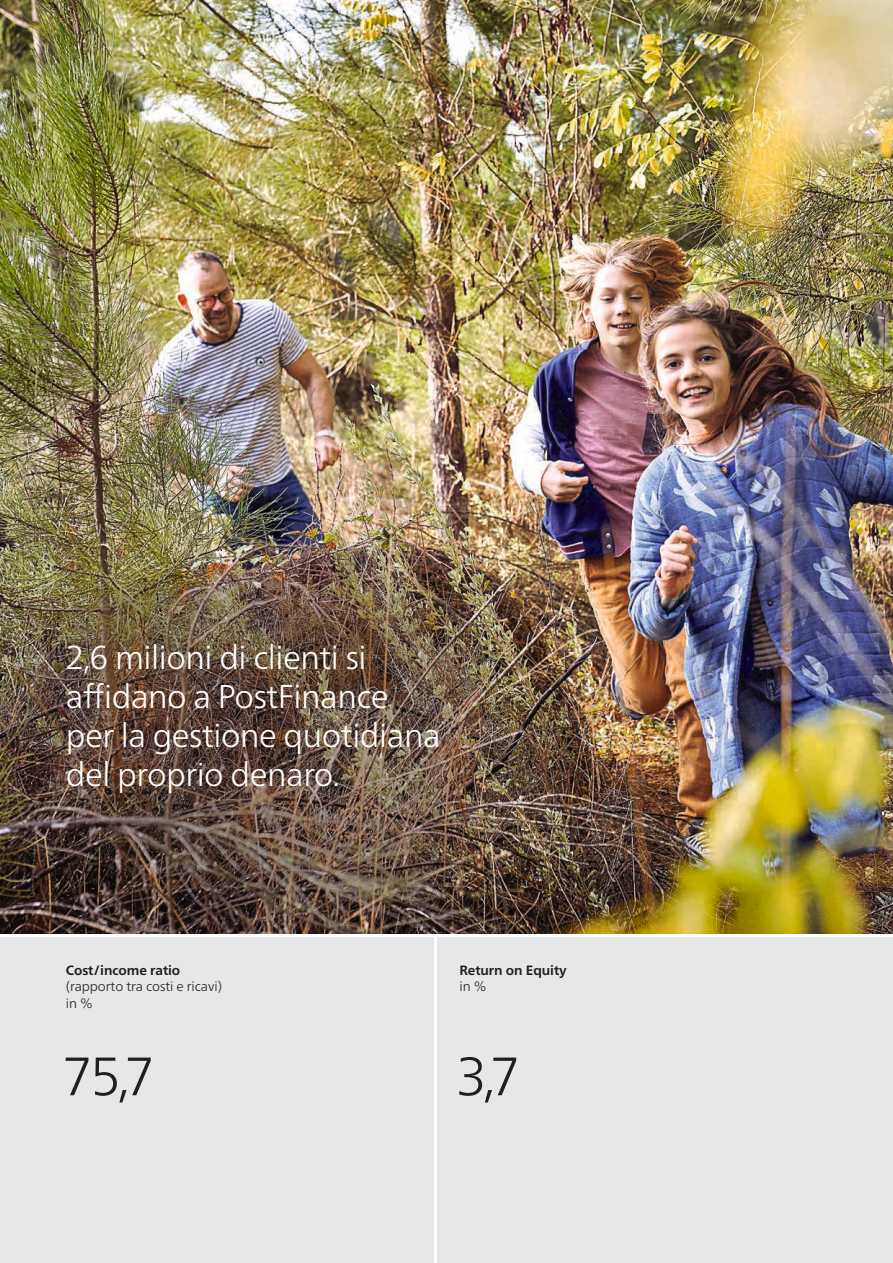
<style>
.page{position:relative;width:893px;height:1263px;background:#fff}
.page>*{position:absolute;margin:0;border:0;box-sizing:border-box;transform-origin:0 0}
.t1{font:300 54px "Frutiger Neue LT Pro";color:#231f20}
.t2{font:300 33px/39px "Frutiger Neue LT Pro";letter-spacing:-.015em;color:#fff}
.t3{font:300 13.5px/16.5px "Frutiger Neue LT Pro";letter-spacing:-.005em;color:#231f20}
.t4{font:700 13.5px/16.5px "Frutiger Neue LT Pro";letter-spacing:-.005em;color:#231f20}
.s1{font-weight:700}
.s2{font-weight:300}
</style>
<div class="page">
<img style="left:0;top:0;width:893px;height:933px">
<div style="left:438px;top:938px;width:455px;height:325px;background:#e6e7e9"></div>
<div style="left:0;top:938px;width:434px;height:325px;background:#e6e7e9"></div>
<p class="t2" style="left:66px;top:638px;width:376px">2,6 milioni di clienti si affidano a PostFinance per la gestione quotidiana del proprio denaro.</p>
<p class="t3" style="left:66px;top:962px;width:158px"><span class="s1">Cost/income ratio </span>(rapporto tra costi e ricavi) in %</p>
<p class="t1" style="left:62px;top:1045px;width:95px">75,7</p>
<p class="t4" style="left:459px;top:962px;width:109px">Return on Equity <span class="s2">in %</span></p>
<p class="t1" style="left:456px;top:1045px;width:66px">3,7</p>
</div>
